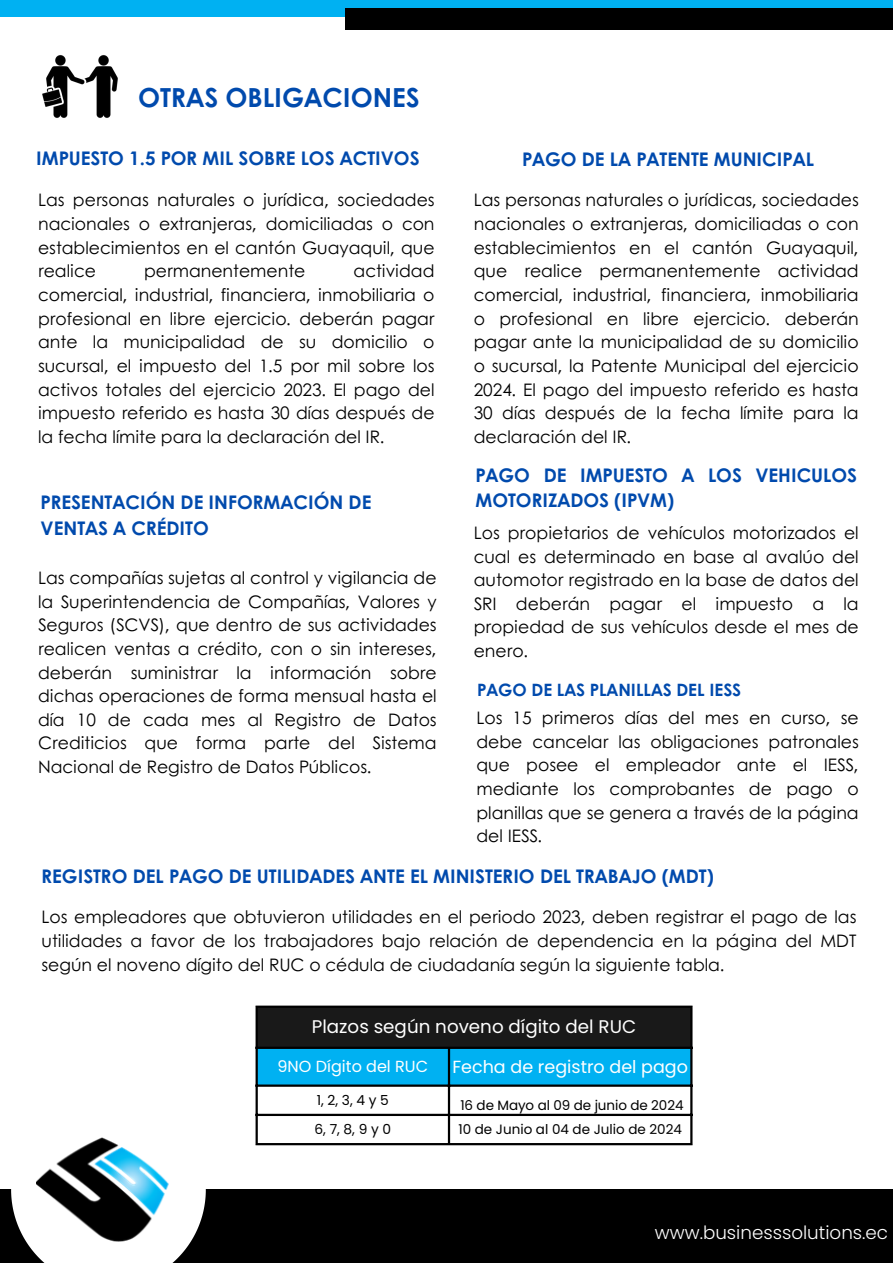
<style>
.page{position:relative;width:893px;height:1263px;background:#fff}
.page>*{position:absolute;margin:0;border:0;box-sizing:border-box;transform-origin:0 0}
.t1{font:700 26.25px "Century Gothic";color:#004aad}
.t2{font:700 18.75px/25.9px "Century Gothic";color:#004aad}
.t3{font:18.3px "Poppins";color:#fff}
.t4{font:300 18.3px "Poppins";color:#fff}
.t5{font:17.55px "Poppins";color:#fff}
.t6{font:17.25px/23.6px "Century Gothic";color:#000;text-align:justify}
.t7{font:700 17.02px "Century Gothic";color:#004aad}
.t8{font:16.05px "Poppins";color:#fff}
.t9{font:13.8px "Poppins";letter-spacing:.265em;color:#000}
.t10{font:13.5px "Poppins";color:#000}
</style>
<div class="page">
<div style="left:0;top:1189px;width:893px;height:74px;background:#000"></div>
<svg style="left:11px;top:1189px;width:195px;height:74px"></svg>
<img style="left:36px;top:1137px;width:139px;height:108px">
<div style="left:0;top:0;width:893px;height:16px;background:#00b1f2"></div>
<div style="left:345px;top:8px;width:548px;height:22px;background:#000"></div>
<img style="left:42px;top:55px;width:76px;height:63px">
<div style="left:256px;top:1006px;width:435px;height:42px;background:#191919"></div>
<div style="left:258px;top:1049px;width:432px;height:35px;background:#00b1f2"></div>
<hr style="left:255px;top:1008px;width:3px;height:135px;background:#000">
<hr style="left:448px;top:1049px;width:2px;height:94px;background:#000">
<hr style="left:690px;top:1008px;width:2px;height:135px;background:#000">
<hr style="left:255px;top:1005px;width:437px;height:3px;background:#000">
<hr style="left:255px;top:1047px;width:437px;height:2px;background:#000">
<hr style="left:255px;top:1084px;width:437px;height:3px;background:#000">
<hr style="left:255px;top:1114px;width:437px;height:2px;background:#000">
<hr style="left:255px;top:1143px;width:437px;height:2px;background:#000">
<p class="t1" style="left:138px;top:78px;width:283px">OTRAS OBLIGACIONES</p>
<p class="t2" style="left:36px;top:145px;width:385px">IMPUESTO 1.5 POR MIL SOBRE LOS ACTIVOS</p>
<p class="t2" style="left:522px;top:146px;width:293px">PAGO DE LA PATENTE MUNICIPAL</p>
<p class="t6" style="left:38px;top:188px;width:398px">Las personas naturales o jurídica, sociedades nacionales o extranjeras, domiciliadas o con establecimientos en el cantón Guayaquil, que realice</p>
<p class="t6" style="left:474px;top:188px;width:386px">Las personas naturales o jurídicas, sociedades nacionales o extranjeras, domiciliadas o con establecimientos en el cantón Guayaquil, que realice permanentemente actividad comercial, industrial, financiera, inmobiliaria o profesional en libre ejercicio. deberán pagar ante la municipalidad de su domicilio o sucursal, la Patente Municipal del ejercicio 2024. El pago del impuesto referido es hasta 30 días después de la fecha límite para la declaración del IR.</p>
<p class="t2" style="left:475px;top:461px;width:383px">PAGO DE IMPUESTO A LOS VEHICULOS<br>MOTORIZADOS (IPVM)</p>
<p class="t6" style="left:474px;top:520px;width:386px">Los propietarios de vehículos motorizados el cual es determinado en base al avalúo del automotor registrado en la base de datos del SRI deberán pagar el impuesto a la propiedad de sus vehículos desde el mes de enero.</p>
<p class="t7" style="left:477px;top:677px;width:265px">PAGO DE LAS PLANILLAS DEL IESS</p>
<p class="t6" style="left:476px;top:705px;width:384px">Los 15 primeros días del mes en curso, se debe cancelar las obligaciones patronales que posee el empleador ante el IESS, mediante los comprobantes de pago o planillas que se genera a través de la página del IESS.</p>
<p class="t6" style="left:38px;top:258px;width:398px;text-indent:315px">actividad comercial, industrial, financiera, inmobiliaria o profesional en libre ejercicio. deberán pagar ante la municipalidad de su domicilio o sucursal, el impuesto del 1.5 por mil sobre los activos totales del ejercicio 2023. El pago del impuesto referido es hasta 30 días después de la fecha límite para la declaración del IR.</p>
<p class="t6" style="left:144px;top:258px;width:163px">permanentemente</p>
<p class="t2" style="left:41px;top:488px;width:332px">PRESENTACIÓN DE INFORMACIÓN DE<br>VENTAS A CRÉDITO</p>
<p class="t6" style="left:38px;top:565px;width:400px">Las compañías sujetas al control y vigilancia de la Superintendencia de Compañías, Valores y Seguros (SCVS), que dentro de sus actividades realicen ventas a crédito, con o sin intereses, deberán suministrar la información sobre dichas operaciones de forma mensual hasta el día 10 de cada mes al Registro de Datos Crediticios que forma parte del Sistema Nacional de Registro de Datos Públicos.</p>
<p class="t2" style="left:42px;top:862px;width:674px">REGISTRO DEL PAGO DE UTILIDADES ANTE EL MINISTERIO DEL TRABAJO (MDT)</p>
<p class="t6" style="left:42px;top:904px;width:816px">Los empleadores que obtuvieron utilidades en el periodo 2023, deben registrar el pago de las utilidades a favor de los trabajadores bajo relación de dependencia en la página del MDT según el noveno dígito del RUC o cédula de ciudadanía según la siguiente tabla.</p>
<p class="t3" style="left:312px;top:1014px;width:326px">Plazos según noveno dígito del RUC</p>
<p class="t8" style="left:277px;top:1055px;width:152px">9NO Dígito del RUC</p>
<p class="t5" style="left:452px;top:1054px;width:237px">Fecha de registro del pago</p>
<p class="t9" style="left:317px;top:1090px;width:74px">1,2,3,4y5</p>
<p class="t10" style="left:460px;top:1096px;width:225px">16 de Mayo al 09 de junio de 2024</p>
<p class="t9" style="left:314px;top:1119px;width:78px">6,7,8,9y0</p>
<p class="t10" style="left:458px;top:1120px;width:225px">10 de Junio al 04 de Julio de 2024</p>
<p class="t4" style="left:655px;top:1219px;width:235px">www.businesssolutions.ec</p>
</div>
